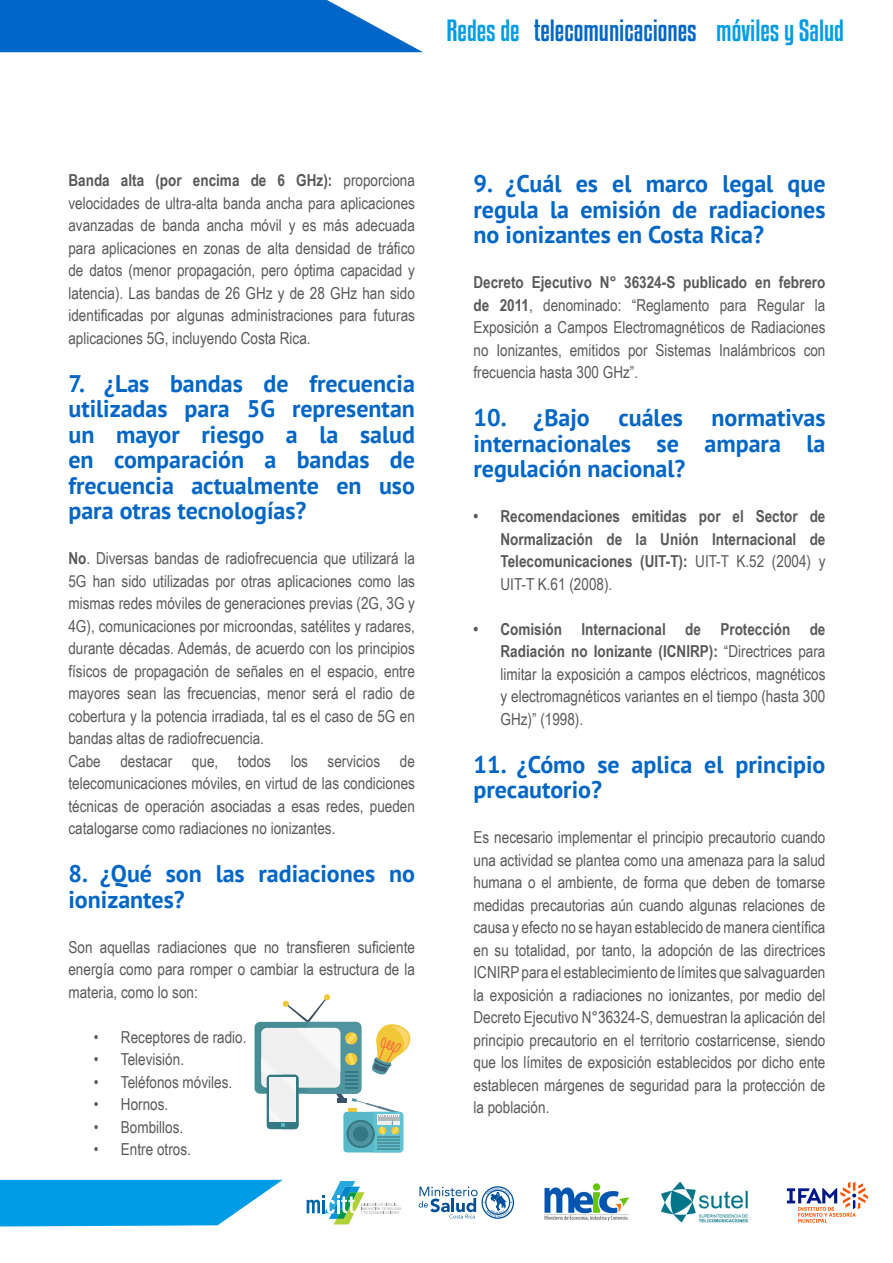
<style>
.page{position:relative;width:893px;height:1263px;background:#fff}
.page>*{position:absolute;margin:0;border:0;box-sizing:border-box;transform-origin:0 0}
.t1{font:27px "Kenyan Coffee Rg";color:#009ce6}
.t2{font:700 24px/25.5px "PT Sans";color:#0066c6;text-align:justify}
.t3{font:16.5px/22.5px "Arial Narrow";color:#595959;text-align:justify}
.t4{font:700 16.5px/22.5px "Arial Narrow";color:#595959;text-align:justify}
.s1{color:#0066c7}
.s2{font-weight:700}
.s3{font-weight:400}
</style>
<div class="page">
<img style="left:661px;top:1181px;width:87px;height:42px">
<img style="left:544px;top:1184px;width:84px;height:37px">
<svg style="left:419px;top:1186px;width:95px;height:33px"></svg>
<svg style="left:307px;top:1181px;width:94px;height:43px"></svg>
<svg style="left:787px;top:1182px;width:81px;height:41px"></svg>
<svg style="left:0;top:1180px;width:283px;height:46px;background:#1ea7e9"></svg>
<svg style="left:0;top:0;width:423px;height:52px;background:#1c77cd"></svg>
<div style="left:255px;top:1022px;width:106px;height:72px;background:#458c94;border-radius:6px"></div>
<svg style="left:261px;top:994px;width:150px;height:158px"></svg>
<h1 class="t1" style="left:447px;top:12px;width:399px">Redes de <span class="s1">telecomunicaciones</span> móviles y Salud</h1>
<p class="t3" style="left:68px;top:168px;width:348px"><span class="s2">Banda alta (por encima de 6 GHz):</span> proporciona velocidades de ultra-alta banda ancha para aplicaciones avanzadas de banda ancha móvil y es más adecuada para aplicaciones en zonas de alta densidad de tráfico de datos (menor propagación, pero óptima capacidad y latencia). Las bandas de 26 GHz y de 28 GHz han sido identificadas por algunas administraciones para futuras aplicaciones 5G, incluyendo Costa Rica.</p>
<p class="t2" style="left:68px;top:370px;width:348px">7. ¿Las bandas de frecuencia utilizadas para 5G representan un mayor riesgo a la salud en comparación a bandas de frecuencia actualmente en uso para otras tecnologías?</p>
<p class="t3" style="left:68px;top:546px;width:348px"><span class="s2">No</span>. Diversas bandas de radiofrecuencia que utilizará la 5G han sido utilizadas por otras aplicaciones como las mismas redes móviles de generaciones previas (2G, 3G y 4G), comunicaciones por microondas, satélites y radares, durante décadas. Además, de acuerdo con los principios físicos de propagación de señales en el espacio, entre mayores sean las frecuencias, menor será el radio de cobertura y la potencia irradiada, tal es el caso de 5G en bandas altas de radiofrecuencia.</p>
<p class="t3" style="left:68px;top:749px;width:348px">Cabe destacar que, todos los servicios de telecomunicaciones móviles, en virtud de las condiciones técnicas de operación asociadas a esas redes, pueden catalogarse como radiaciones no ionizantes.</p>
<p class="t2" style="left:68px;top:860px;width:348px">8. ¿Qué son las radiaciones no ionizantes?</p>
<p class="t3" style="left:68px;top:935px;width:348px">Son aquellas radiaciones que no transfieren suficiente energía como para romper o cambiar la estructura de la materia, como lo son:</p>
<p class="t3" style="left:94px;top:1025px;width:154px">• Receptores de radio.</p>
<p class="t3" style="left:94px;top:1047px;width:92px">• Televisión.</p>
<p class="t3" style="left:94px;top:1070px;width:140px">• Teléfonos móviles.</p>
<p class="t3" style="left:94px;top:1092px;width:76px">• Hornos.</p>
<p class="t3" style="left:94px;top:1115px;width:91px">• Bombillos.</p>
<p class="t3" style="left:94px;top:1137px;width:98px">• Entre otros.</p>
<p class="t2" style="left:473px;top:170px;width:354px">9. ¿Cuál es el marco legal que regula la emisión de radiaciones no ionizantes en Costa Rica?</p>
<p class="t3" style="left:473px;top:270px;width:353px"><span class="s2">Decreto Ejecutivo N° 36324-S publicado en febrero de 2011</span>, denominado: “Reglamento para Regular la Exposición a Campos Electromagnéticos de Radiaciones no Ionizantes, emitidos por Sistemas Inalámbricos con frecuencia hasta 300 GHz”.</p>
<p class="t2" style="left:473px;top:404px;width:353px">10. ¿Bajo cuáles normativas internacionales se ampara la regulación nacional?</p>
<p class="t4" style="left:500px;top:504px;width:326px;text-indent:-27px">• Recomendaciones emitidas por el Sector de Normalización de la Unión Internacional de Telecomunicaciones (UIT-T): <span class="s3">UIT-T K.52 (2004) y UIT-T K.61 (2008).</span></p>
<p class="t3" style="left:500px;top:617px;width:326px;text-indent:-27px"><span class="s2">• Comisión Internacional de Protección de Radiación no Ionizante (ICNIRP):</span> “Directrices para limitar la exposición a campos eléctricos, magnéticos y electromagnéticos variantes en el tiempo (hasta 300<br>GHz)” (1998).</p>
<p class="t2" style="left:473px;top:751px;width:353px">11. ¿Cómo se aplica el principio precautorio?</p>
<p class="t3" style="left:473px;top:825px;width:353px">Es necesario implementar el principio precautorio cuando una actividad se plantea como una amenaza para la salud humana o el ambiente, de forma que deben de tomarse medidas precautorias aún cuando algunas relaciones de causa y efecto no se hayan establecido de manera científica en su totalidad, por tanto, la adopción de las directrices ICNIRP para el establecimiento de límites que salvaguarden la exposición a radiaciones no ionizantes, por medio del Decreto Ejecutivo N°36324-S, demuestran la aplicación del principio precautorio en el territorio costarricense, siendo que los límites de exposición establecidos por dicho ente establecen márgenes de seguridad para la protección de la población.</p>
</div>
